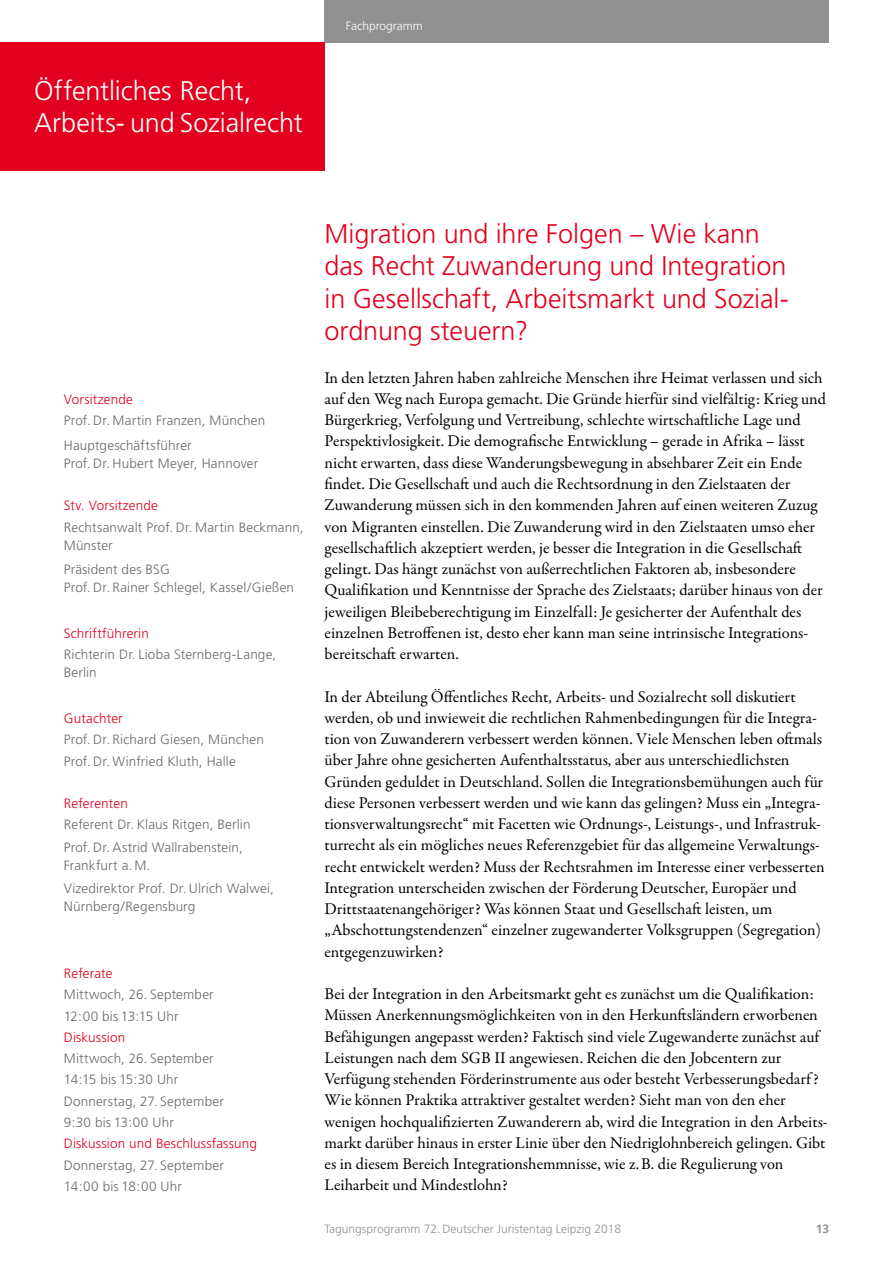
<style>
.page{position:relative;width:893px;height:1263px;background:#fff}
.page>*{position:absolute;margin:0;border:0;box-sizing:border-box;transform-origin:0 0}
.t1{font:300 27px/32.4px "Frutiger";letter-spacing:-.005em;color:#e3001f}
.t2{font:300 27px/32.4px "Frutiger";letter-spacing:-.005em;color:#fff}
.t3{font:16.5px/21.3px "Garamond Premr Pro";letter-spacing:-.005em;color:#000}
.t4{font:300 13.5px/21.3px "Frutiger";letter-spacing:.015em;color:#6a6a69}
.t5{font:300 13.5px "Frutiger";letter-spacing:.01em;color:#e3001f}
.t6{font:300 12px "Frutiger";color:#8f908f}
.t7{font:300 12px "Frutiger";color:#fff}
.t8{font:700 12px "Frutiger";color:#8f908f}
</style>
<div class="page">
<div style="left:325px;top:0;width:504px;height:43px;background:#8f908f"></div>
<div style="left:0;top:43px;width:325px;height:128px;background:#e3001f"></div>
<h1 class="t2" style="left:34px;top:74px;width:270px">Öffentliches Recht,<br>Arbeits- und Sozialrecht</h1>
<p class="t7" style="left:346px;top:20px;width:79px">Fachprogramm</p>
<p class="t5" style="left:64px;top:392px;width:71px">Vorsitzende</p>
<p class="t4" style="left:64px;top:408px;width:203px;line-height:24.3px">Prof. Dr. Martin Franzen, München<br>Hauptgeschäftsführer</p>
<p class="t4" style="left:64px;top:452px;width:196px">Prof. Dr. Hubert Meyer, Hannover</p>
<p class="t5" style="left:64px;top:498px;width:96px">Stv. Vorsitzende</p>
<p class="t4" style="left:64px;top:518px;width:241px;line-height:18.3px">Rechtsanwalt Prof. Dr. Martin Beckmann,<br>Münster</p>
<p class="t4" style="left:64px;top:560px;width:232px;line-height:18.3px">Präsident des BSG<br>Prof. Dr. Rainer Schlegel, Kassel/Gießen</p>
<p class="t5" style="left:64px;top:626px;width:87px">Schriftführerin</p>
<p class="t4" style="left:64px;top:645px;width:214px;line-height:18.3px">Richterin Dr. Lioba Sternberg-Lange,<br>Berlin</p>
<p class="t5" style="left:64px;top:711px;width:60px">Gutachter</p>
<p class="t4" style="left:64px;top:729px;width:202px">Prof. Dr. Richard Giesen, München<br>Prof. Dr. Winfried Kluth, Halle</p>
<p class="t5" style="left:64px;top:796px;width:66px">Referenten</p>
<p class="t4" style="left:64px;top:813px;width:188px;line-height:22.8px">Referent Dr. Klaus Ritgen, Berlin<br>Prof. Dr. Astrid Wallrabenstein,</p>
<p class="t4" style="left:64px;top:854px;width:212px;line-height:22.8px">Frankfurt a.M.<br>Vizedirektor Prof. Dr. Ulrich Walwei,</p>
<p class="t4" style="left:64px;top:896px;width:133px">Nürnberg/Regensburg</p>
<p class="t5" style="left:64px;top:966px;width:50px">Referate</p>
<p class="t4" style="left:64px;top:984px;width:152px">Mittwoch, 26. September<br>12:00 bis 13:15 Uhr</p>
<p class="t5" style="left:64px;top:1030px;width:63px">Diskussion</p>
<p class="t4" style="left:64px;top:1048px;width:162px">Mittwoch, 26. September<br>14:15 bis 15:30 Uhr<br>Donnerstag, 27. September<br>9:30 bis 13:00 Uhr</p>
<p class="t5" style="left:64px;top:1136px;width:195px">Diskussion und Beschlussfassung</p>
<p class="t4" style="left:64px;top:1154px;width:162px">Donnerstag, 27. September<br>14:00 bis 18:00 Uhr</p>
<h1 class="t1" style="left:325px;top:217px;width:463px">Migration und ihre Folgen – Wie kann das Recht Zuwanderung und Integration in Gesellschaft, Arbeitsmarkt und Sozial&shy;ordnung steuern?</h1>
<p class="t3" style="left:325px;top:367px;width:503px">In den letzten Jahren haben zahlreiche Menschen ihre Heimat verlassen und sich auf den Weg nach Europa gemacht. Die Gründe hierfür sind vielfältig: Krieg und Bürgerkrieg, Verfolgung und Vertreibung, schlechte wirtschaftliche Lage und Perspektivlosigkeit. Die demografische Entwicklung – gerade in Afrika – lässt nicht erwarten, dass diese Wanderungsbewegung in absehbarer Zeit ein Ende findet. Die Gesellschaft und auch die Rechtsordnung in den Zielstaaten der Zuwanderung müssen sich in den kommenden Jahren auf einen weiteren Zuzug von Migranten einstellen. Die Zuwanderung wird in den Zielstaaten umso eher gesellschaftlich akzeptiert werden, je besser die Integration in die Gesellschaft gelingt. Das hängt zunächst von außerrechtlichen Faktoren ab, insbesondere Qualifikation und Kenntnisse der Sprache des Zielstaats; darüber hinaus von der jeweiligen Bleibeberechtigung im Einzelfall: Je gesicherter der Aufenthalt des einzelnen Betroffenen ist, desto eher kann man seine intrinsische Integrations&shy;bereitschaft erwarten.</p>
<p class="t3" style="left:325px;top:686px;width:502px">In der Abteilung Öffentliches Recht, Arbeits- und Sozialrecht soll diskutiert werden, ob und inwieweit die rechtlichen Rahmenbedingungen für die Integra&shy;tion von Zuwanderern verbessert werden können. Viele Menschen leben oftmals über Jahre ohne gesicherten Aufenthaltsstatus, aber aus unterschiedlichsten Gründen geduldet in Deutschland. Sollen die Integrationsbemühungen auch für diese Personen verbessert werden und wie kann das gelingen? Muss ein „Integra&shy;tionsverwaltungsrecht“ mit Facetten wie Ordnungs-, Leistungs-, und Infrastruk&shy;turrecht als ein mögliches neues Referenzgebiet für das allgemeine Verwaltungs&shy;recht entwickelt werden? Muss der Rechtsrahmen im Interesse einer verbesserten Integration unterscheiden zwischen der Förderung Deutscher, Europäer und Drittstaatenangehöriger? Was können Staat und Gesellschaft leisten, um „Abschottungstendenzen“ einzelner zugewanderter Volksgruppen (Segregation) entgegenzuwirken?</p>
<p class="t3" style="left:325px;top:984px;width:505px">Bei der Integration in den Arbeitsmarkt geht es zunächst um die Qualifikation:<br>Müssen Anerkennungsmöglichkeiten von in den Herkunftsländern erworbenen Befähigungen angepasst werden? Faktisch sind viele Zugewanderte zunächst auf Leistungen nach dem SGB II angewiesen. Reichen die den Jobcentern zur Verfügung stehenden Förderinstrumente aus oder besteht Verbesserungsbedarf ?<br>Wie können Praktika attraktiver gestaltet werden? Sieht man von den eher wenigen hochqualifizierten Zuwanderern ab, wird die Integration in den Arbeits&shy;markt darüber hinaus in erster Linie über den Niedriglohnbereich gelingen. Gibt es in diesem Bereich Integrationshemmnisse, wie z.B. die Regulierung von Leiharbeit und Mindestlohn?</p>
<p class="t6" style="left:325px;top:1222px;width:298px">Tagungsprogramm 72. Deutscher Juristentag Leipzig 2018</p>
<p class="t8" style="left:816px;top:1222px;width:15px">13</p>
</div>
